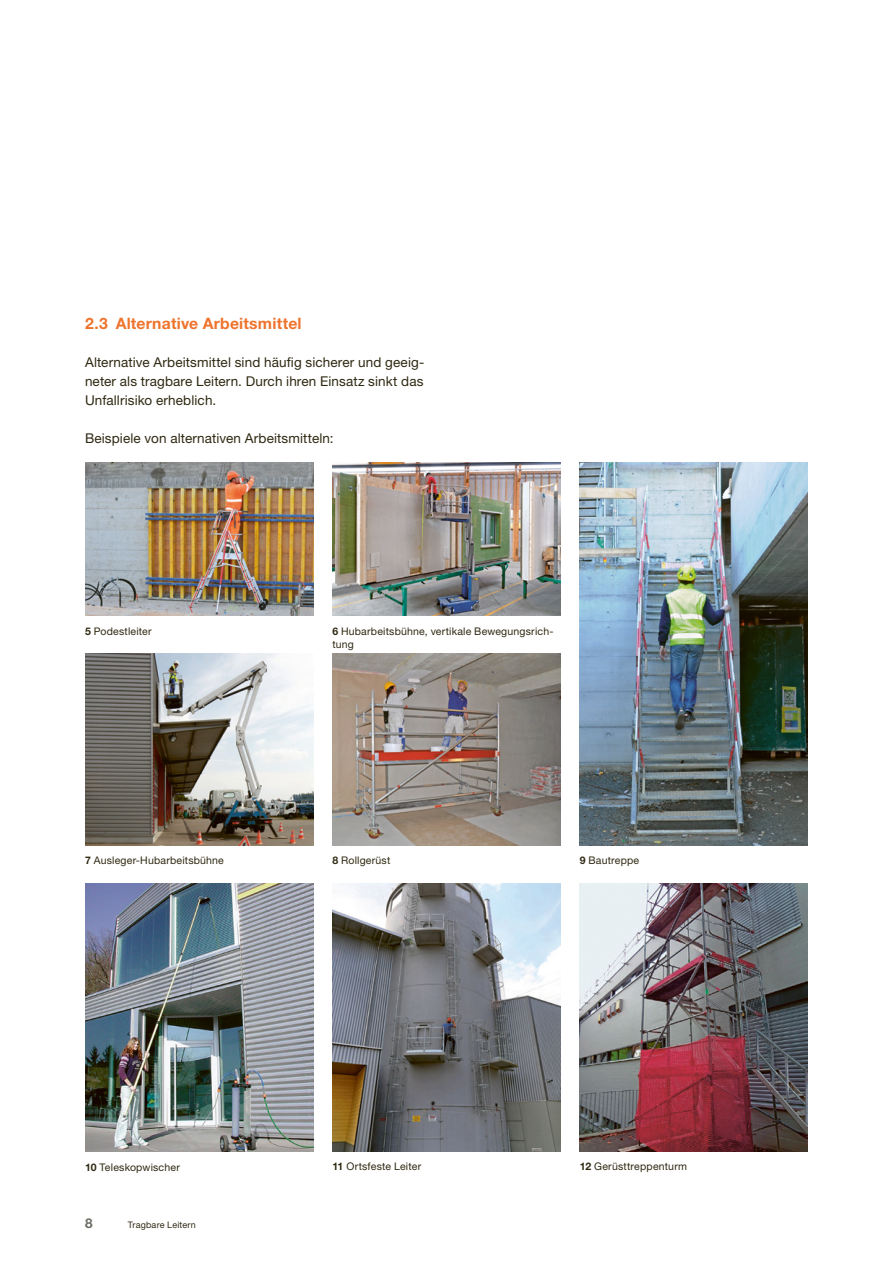
<style>
.page{position:relative;width:893px;height:1263px;background:#fff}
.page>*{position:absolute;margin:0;border:0;box-sizing:border-box;transform-origin:0 0}
.t1{font:700 15.75px "Helvetica Neue LT Std";letter-spacing:.015em;color:#ee742d}
.t2{font:13.5px/19.2px "Helvetica Neue LT Std";letter-spacing:.01em;color:#2f2912;text-align:justify}
.t3{font:700 13.5px "Helvetica Neue LT Std";color:#6d6a63}
.t4{font:10.5px/13.8px "Helvetica Neue LT Std";letter-spacing:.02em;color:#2f2912}
.t5{font:9px "Helvetica Neue LT Std";letter-spacing:.02em;color:#2f2912}
.s1{font-weight:700}
</style>
<div class="page">
<img style="left:85px;top:462px;width:228px;height:153px">
<img style="left:85px;top:654px;width:228px;height:191px">
<img style="left:85px;top:883px;width:228px;height:268px">
<img style="left:332px;top:462px;width:229px;height:153px">
<img style="left:332px;top:654px;width:229px;height:191px">
<img style="left:332px;top:883px;width:229px;height:268px">
<img style="left:580px;top:883px;width:228px;height:268px">
<img style="left:580px;top:462px;width:228px;height:383px">
<p class="t1" style="left:85px;top:313px;width:218px">2.3 Alternative Arbeitsmittel</p>
<p class="t2" style="left:85px;top:352px;width:341px">Alternative Arbeitsmittel sind häufig sicherer und geeig&shy;neter als tragbare Leitern. Durch ihren Einsatz sinkt das Unfallrisiko erheblich.</p>
<p class="t2" style="left:85px;top:429px;width:250px">Beispiele von alternativen Arbeitsmitteln:</p>
<p class="t4" style="left:85px;top:624px;width:68px"><span class="s1">5</span> Podestleiter</p>
<p class="t4" style="left:85px;top:853px;width:140px"><span class="s1">7</span> Ausleger-Hubarbeitsbühne</p>
<p class="t4" style="left:332px;top:624px;width:223px"><span class="s1">6</span> Hubarbeitsbühne, vertikale Bewegungsrich&shy;tung</p>
<p class="t4" style="left:332px;top:853px;width:59px"><span class="s1">8</span> Rollgerüst</p>
<p class="t4" style="left:580px;top:853px;width:61px"><span class="s1">9</span> Bautreppe</p>
<p class="t4" style="left:85px;top:1160px;width:96px"><span class="s1">10</span> Teleskopwischer</p>
<p class="t3" style="left:85px;top:1215px;width:9px">8</p>
<p class="t5" style="left:128px;top:1219px;width:70px">Tragbare Leitern</p>
<p class="t4" style="left:332px;top:1160px;width:90px"><span class="s1">11</span> Ortsfeste Leiter</p>
<p class="t4" style="left:580px;top:1160px;width:109px"><span class="s1">12</span> Gerüsttreppenturm</p>
</div>
